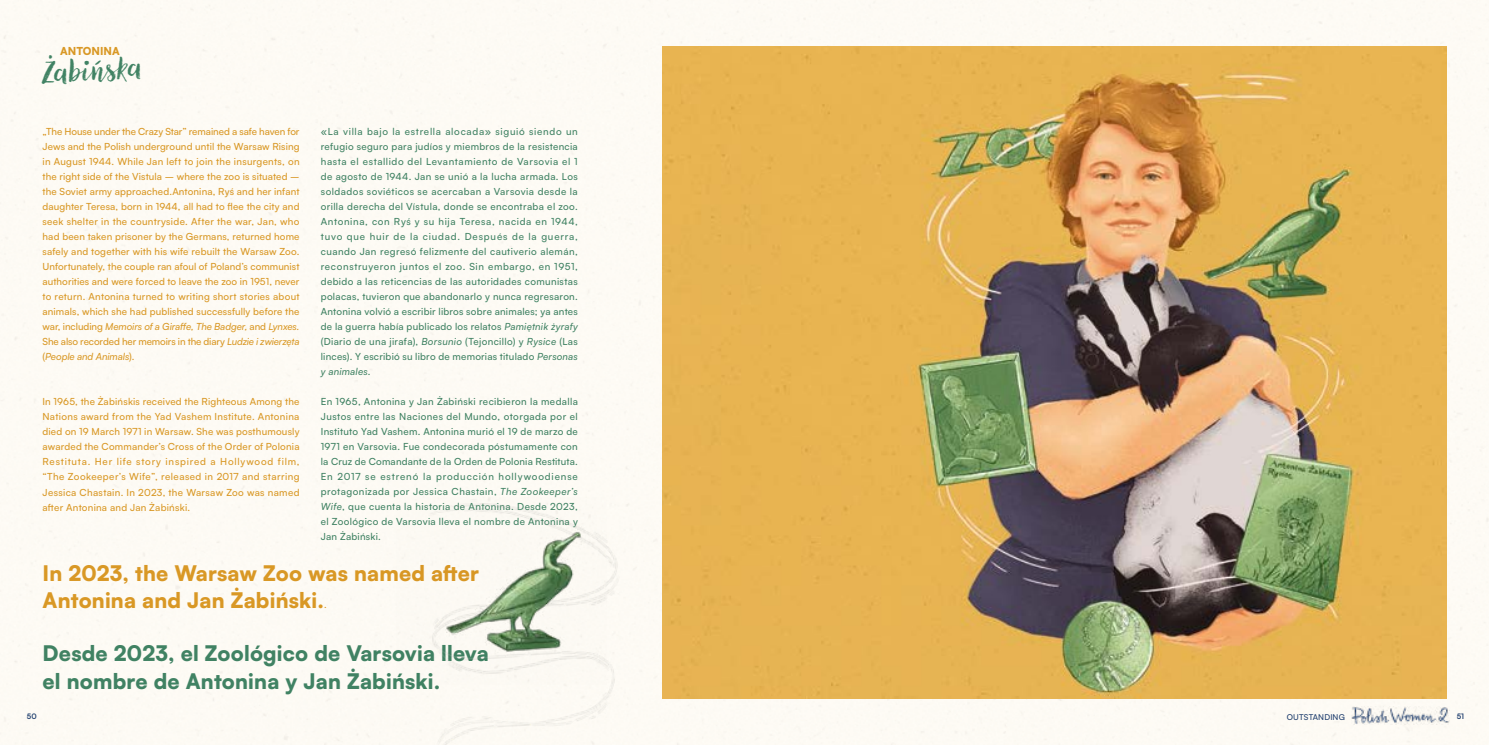
<style>
.page{position:relative;width:1489px;height:745px;background:#fff}
.page>*{position:absolute;margin:0;border:0;box-sizing:border-box;transform-origin:0 0}
.t1{font:30px "Canvas Script";color:#408263}
.t2{font:900 21.25px/27.5px "Satoshi";letter-spacing:.01em;color:#408263}
.t3{font:900 21.25px/27.5px "Satoshi";letter-spacing:.01em;color:#d99825}
.t4{font:900 10.88px "Satoshi";color:#d99825}
.t5{font:500 9.75px/15px "Satoshi";letter-spacing:.025em;color:#408263;text-align:justify}
.t6{font:500 9.75px/15px "Satoshi";letter-spacing:.015em;color:#d99825;text-align:justify}
.t7{font:500 9.38px "Satoshi";color:#d99825}
.t8{font:500 8px "Satoshi";letter-spacing:.02em;color:#203f6e}
.t9{font:700 7.5px "Satoshi";color:#203f6e}
.s1{font-style:italic}
</style>
<div class="page">
<div style="left:0;top:0;width:1488px;height:744px;background:#fdfaf4"></div>
<img style="left:663px;top:46px;width:783px;height:652px">
<img style="left:1351px;top:705px;width:97px;height:18px">
<div style="left:406px;top:485px;width:228px;height:259px;background:#fdfaf4"></div>
<img style="left:396px;top:497px;width:210px;height:187px">
<p class="t4" style="left:60px;top:43px;width:61px">ANTONINA</p>
<h1 class="t1" style="left:42px;top:54px;width:101px;rotate:-4deg">Żabińska</h1>
<p class="t5" style="left:321px;top:123px;width:258px">«La villa bajo la estrella alocada» siguió siendo un refugio seguro para judíos y miembros de la resistencia hasta el estallido del Levantamiento de Varsovia el 1 de agosto de 1944. Jan se unió a la lucha armada. Los soldados soviéticos se acercaban a Varsovia desde la orilla derecha del Vístula, donde se encontraba el zoo.<br>Antonina, con Ryś y su hija Teresa, nacida en 1944, tuvo que huir de la ciudad. Después de la guerra, cuando Jan regresó felizmente del cautiverio alemán, reconstruyeron juntos el zoo. Sin embargo, en 1951, debido a las reticencias de las autoridades comunistas polacas, tuvieron que abandonarlo y nunca regresaron.<br>Antonina volvió a escribir libros sobre animales; ya antes de la guerra había publicado los relatos <span class="s1">Pamiętnik żyrafy </span>(Diario de una jirafa), <span class="s1">Borsunio</span> (Tejoncillo) y <span class="s1">Rysice</span> (Las linces). Y escribió su libro de memorias titulado <span class="s1">Personas y animales</span>.</p>
<p class="t5" style="left:321px;top:393px;width:258px">En 1965, Antonina y Jan Żabiński recibieron la medalla Justos entre las Naciones del Mundo, otorgada por el Instituto Yad Vashem. Antonina murió el 19 de marzo de 1971 en Varsovia. Fue condecorada póstumamente con la Cruz de Comandante de la Orden de Polonia Restituta.<br>En 2017 se estrenó la producción hollywoodiense protagonizada por Jessica Chastain, <span class="s1">The Zookeeper’s Wife</span>, que cuenta la historia de Antonina. Desde 2023, el Zoológico de Varsovia lleva el nombre de Antonina y Jan Żabiński.</p>
<h2 class="t3" style="left:43px;top:557px;width:438px">In 2023, the Warsaw Zoo was named after<br>Antonina and Jan Żabiński.</h2>
<p class="t7" style="left:324px;top:598px;width:4px">.</p>
<h2 class="t2" style="left:43px;top:637px;width:447px">Desde 2023, el Zoológico de Varsovia lleva el nombre de Antonina y Jan Żabiński.</h2>
<p class="t6" style="left:43px;top:123px;width:258px">„The House under the Crazy Star” remained a safe haven for Jews and the Polish underground until the Warsaw Rising in August 1944. While Jan left to join the insurgents, on the right side of the Vistula – where the zoo is situated – the Soviet army approached.Antonina, Ryś and her infant daughter Teresa, born in 1944, all had to flee the city and seek shelter in the countryside. After the war, Jan, who had been taken prisoner by the Germans, returned home safely and together with his wife rebuilt the Warsaw Zoo.<br>Unfortunately, the couple ran afoul of Poland’s communist authorities and were forced to leave the zoo in 1951, never to return. Antonina turned to writing short stories about animals, which she had published successfully before the war, including <span class="s1">Memoirs of a Giraffe, The Badger,</span> and <span class="s1">Lynxes.<br></span>She also recorded her memoirs in the diary <span class="s1">Ludzie i zwierzęta </span>(<span class="s1">People and Animals</span>).</p>
<p class="t6" style="left:43px;top:393px;width:258px">In 1965, the Żabińskis received the Righteous Among the Nations award from the Yad Vashem Institute. Antonina died on 19 March 1971 in Warsaw. She was posthumously awarded the Commander’s Cross of the Order of Polonia Restituta. Her life story inspired a Hollywood film, “The Zookeeper’s Wife”, released in 2017 and starring Jessica Chastain. In 2023, the Warsaw Zoo was named after Antonina and Jan Żabiński.</p>
<p class="t9" style="left:27px;top:710px;width:11px">50</p>
<p class="t8" style="left:1286px;top:711px;width:59px">OUTSTANDING</p>
<p class="t9" style="left:1456px;top:710px;width:9px">51</p>
</div>
